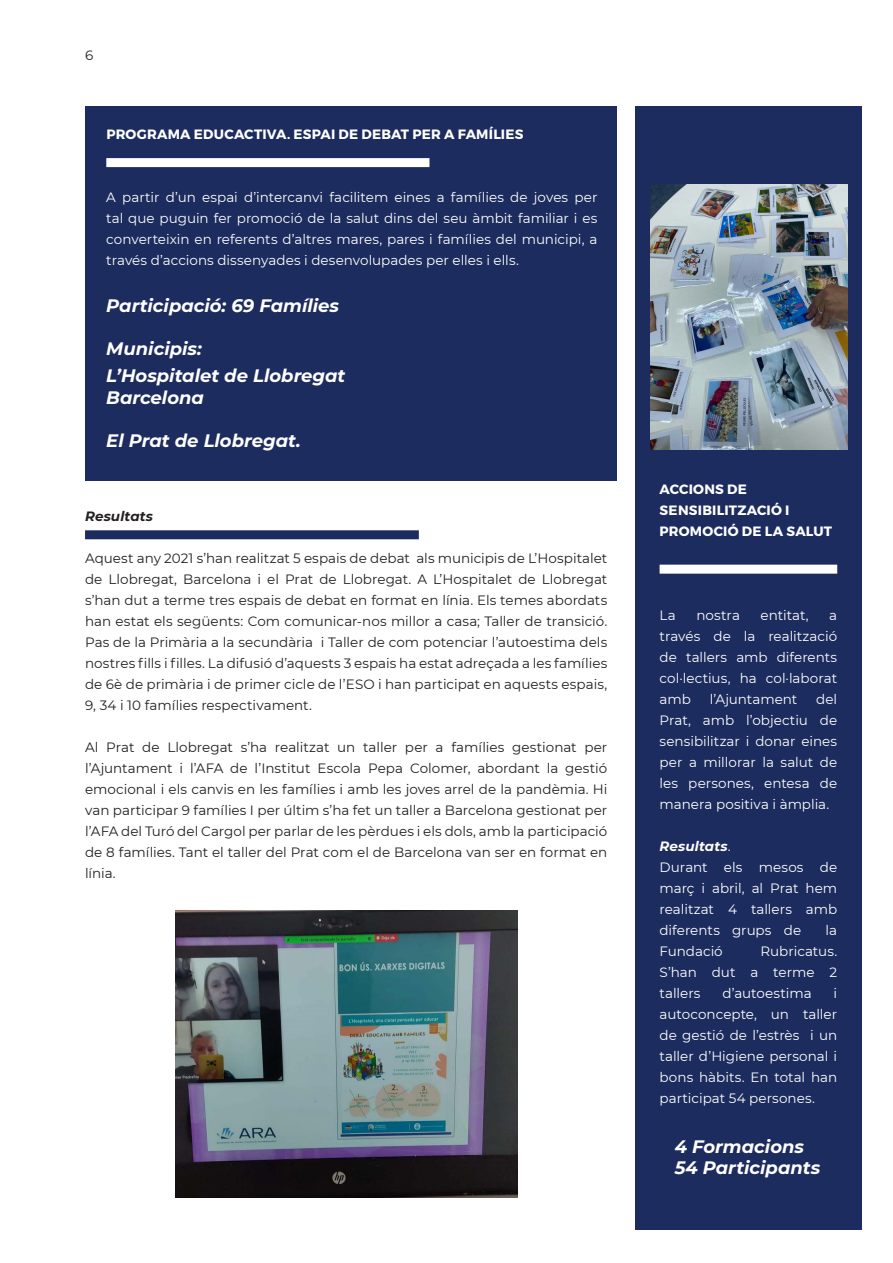
<style>
.page{position:relative;width:893px;height:1263px;background:#fff}
.page>*{position:absolute;margin:0;border:0;box-sizing:border-box;transform-origin:0 0}
.t1{font:italic 700 18px/21.6px "Montserrat";color:#fff}
.Box2_BodyText_Black{font:13.5px/21px "Montserrat";color:#231f20;text-align:justify}
.Box1_BodyText_White{font:13.5px/21px "Montserrat";color:#fff;text-align:justify}
.Box1_Title{font:700 13.5px/21px "Montserrat";letter-spacing:.015em;color:#fff}
.Box1_BodyText_White-2{font:italic 700 13.5px "Montserrat";letter-spacing:.005em;color:#fff}
.Box2_BodyText_Black-2{font:italic 700 13.5px "Montserrat";letter-spacing:.005em;color:#231f20}
.s1{font-weight:400;font-style:normal}
</style>
<div class="page">
<div style="left:85px;top:106px;width:532px;height:375px;background:#1d2c5e"></div>
<div style="left:635px;top:106px;width:227px;height:1124px;background:#1d2c5e"></div>
<img style="left:175px;top:911px;width:342px;height:286px">
<img style="left:651px;top:185px;width:197px;height:264px">
<div style="left:106px;top:158px;width:323px;height:9px;background:#fff"></div>
<div style="left:85px;top:530px;width:334px;height:9px;background:#1d2c5e"></div>
<div style="left:660px;top:565px;width:177px;height:9px;background:#fff"></div>
<p class="Box2_BodyText_Black" style="left:85px;top:44px;width:10px">6</p>
<p class="Box1_Title" style="left:106px;top:124px;width:419px">PROGRAMA EDUCACTIVA. ESPAI DE DEBAT PER A FAMÍLIES</p>
<p class="Box1_BodyText_White" style="left:106px;top:186px;width:493px">A partir d’un espai d’intercanvi facilitem eines a famílies de joves per tal que puguin fer promoció de la salut dins del seu àmbit familiar i es converteixin en referents d’altres mares, pares i famílies del municipi, a través d’accions dissenyades i desenvolupades per elles i ells.</p>
<p class="t1" style="left:106px;top:294px;width:234px">Participació: 69 Famílies</p>
<p class="t1" style="left:106px;top:337px;width:97px">Municipis:</p>
<p class="t1" style="left:106px;top:364px;width:241px">L’Hospitalet de Llobregat<br>Barcelona</p>
<p class="t1" style="left:106px;top:429px;width:196px">El Prat de Llobregat.</p>
<p class="Box2_BodyText_Black-2" style="left:85px;top:506px;width:70px">Resultats</p>
<p class="Box2_BodyText_Black" style="left:85px;top:547px;width:524px">Aquest any 2021 s’han realitzat 5 espais de debat als municipis de L’Hospitalet de Llobregat, Barcelona i el Prat de Llobregat. A L’Hospitalet de Llobregat s’han dut a terme tres espais de debat en format en línia. Els temes abordats han estat els següents: Com comunicar-nos millor a casa; Taller de transició.<br>Pas de la Primària a la secundària i Taller de com potenciar l’autoestima dels nostres fills i filles. La difusió d’aquests 3 espais ha estat adreçada a les famílies de 6è de primària i de primer cicle de l’ESO i han participat en aquests espais, 9, 34 i 10 famílies respectivament.</p>
<p class="Box2_BodyText_Black" style="left:85px;top:736px;width:524px">Al Prat de Llobregat s’ha realitzat un taller per a famílies gestionat per l’Ajuntament i l’AFA de l’Institut Escola Pepa Colomer, abordant la gestió emocional i els canvis en les famílies i amb les joves arrel de la pandèmia. Hi van participar 9 famílies I per últim s’ha fet un taller a Barcelona gestionat per l’AFA del Turó del Cargol per parlar de les pèrdues i els dols, amb la participació de 8 famílies. Tant el taller del Prat com el de Barcelona van ser en format en línia.</p>
<p class="Box1_Title" style="left:660px;top:479px;width:174px">ACCIONS DE<br>SENSIBILITZACIÓ I<br>PROMOCIÓ DE LA SALUT</p>
<p class="Box1_BodyText_White" style="left:660px;top:604px;width:18px">La</p>
<p class="Box1_BodyText_White" style="left:696px;top:604px;width:45px">nostra</p>
<p class="Box1_BodyText_White" style="left:760px;top:604px;width:50px">entitat,</p>
<p class="Box1_BodyText_White" style="left:660px;top:604px;width:179px;text-indent:170px">a través de la realització de tallers amb diferents col·lectius, ha col·laborat amb</p>
<p class="Box1_BodyText_White" style="left:710px;top:688px;width:89px">l’Ajuntament</p>
<p class="Box1_BodyText_White" style="left:660px;top:688px;width:179px;text-indent:157px">del Prat, amb l’objectiu de sensibilitzar i donar eines per a millorar la salut de les persones, entesa de manera positiva i àmplia.</p>
<p class="Box1_BodyText_White-2" style="left:660px;top:836px;width:73px">Resultats<span class="s1">.</span></p>
<p class="Box1_BodyText_White" style="left:660px;top:856px;width:179px">Durant els mesos de març i abril, al Prat hem realitzat 4 tallers amb diferents grups de</p>
<p class="Box1_BodyText_White" style="left:826px;top:919px;width:13px">la</p>
<p class="Box1_BodyText_White" style="left:660px;top:940px;width:179px;text-indent:101px">Rubricatus.<br>S’han dut a terme 2 tallers</p>
<p class="Box1_BodyText_White" style="left:660px;top:940px;width:65px">Fundació</p>
<p class="Box1_BodyText_White" style="left:722px;top:982px;width:91px">d’autoestima</p>
<p class="Box1_BodyText_White" style="left:660px;top:982px;width:179px;text-indent:174px">i autoconcepte, un taller de gestió de l’estrès i un taller d’Higiene personal i bons hàbits. En total han participat 54 persones.</p>
<p class="t1" style="left:675px;top:1134px;width:131px">4 Formacions</p>
<p class="t1" style="left:675px;top:1156px;width:147px">54 Participants</p>
</div>
